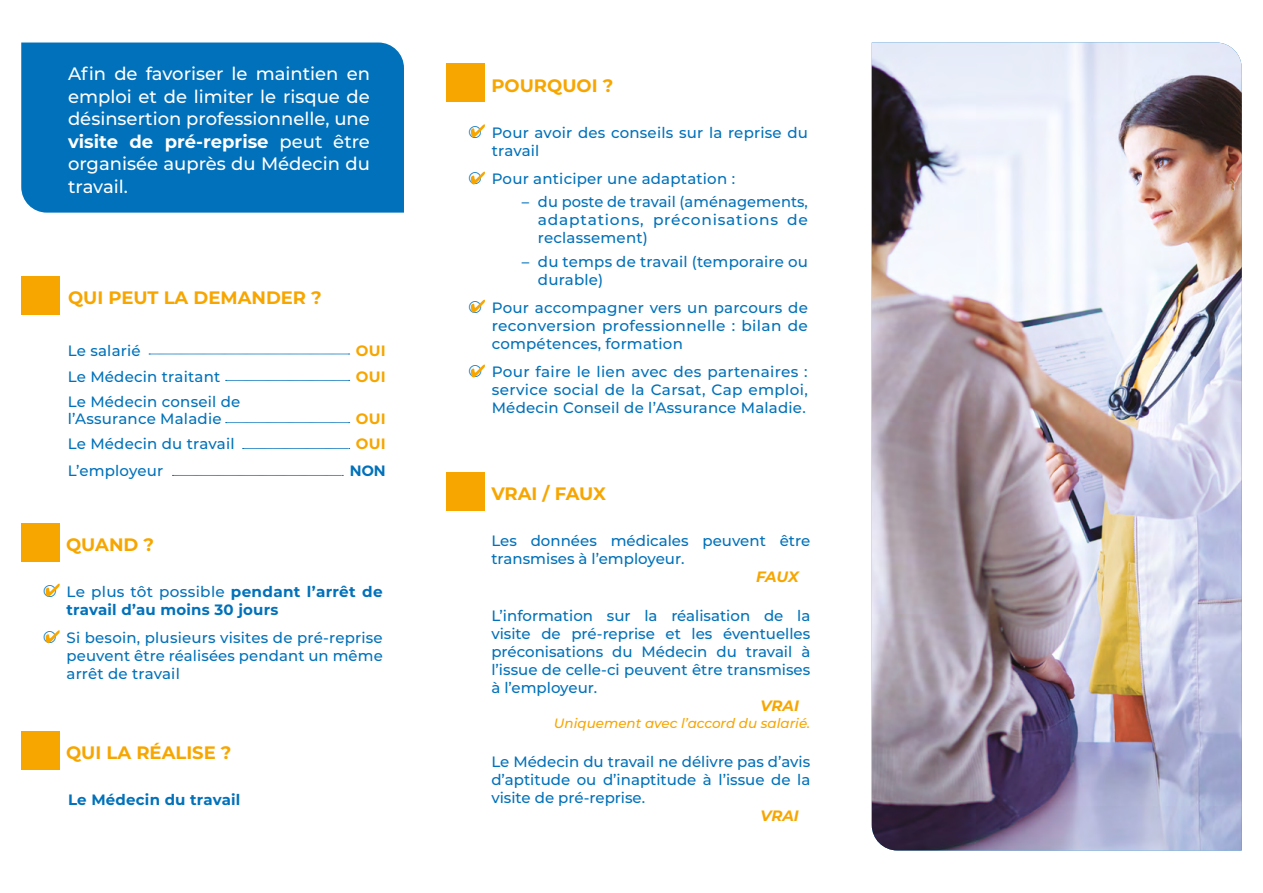
<style>
.page{position:relative;width:1263px;height:893px;background:#fff}
.page>*{position:absolute;margin:0;border:0;box-sizing:border-box;transform-origin:0 0}
.t1{font:500 18px/22.5px "Montserrat";color:#fff;text-align:justify}
.t2{font:700 18px "Montserrat";color:#f7a600}
.t3{font:500 15px/18px "Montserrat";letter-spacing:.015em;color:#0071ba;text-align:justify}
.t4{font:700 15px/18px "Montserrat";letter-spacing:.015em;color:#0071ba}
.t5{font:italic 700 15px "Montserrat";letter-spacing:-.01em;color:#f7a600}
.t6{font:700 15px "Montserrat";letter-spacing:.015em;color:#f7a600}
.t7{font:600 15px "Montserrat";color:#0071ba}
.t8{font:italic 500 13.5px "Montserrat";color:#f7a600}
.s1{font-weight:700}
.s2{font-weight:500}
</style>
<div class="page">
<div style="left:21px;top:43px;width:383px;height:170px;background:#0071ba"></div>
<img style="left:872px;top:43px;width:370px;height:807px">
<div style="left:21px;top:276px;width:39px;height:39px;background:#f7a600"></div>
<div style="left:446px;top:64px;width:39px;height:38px;background:#f7a600"></div>
<div style="left:21px;top:523px;width:39px;height:38px;background:#f7a600"></div>
<div style="left:446px;top:472px;width:39px;height:38px;background:#f7a600"></div>
<div style="left:21px;top:731px;width:39px;height:39px;background:#f7a600"></div>
<svg style="left:149px;top:354px;width:201px;height:1px"></svg>
<svg style="left:226px;top:380px;width:124px;height:1px"></svg>
<svg style="left:226px;top:422px;width:124px;height:1px"></svg>
<svg style="left:243px;top:448px;width:107px;height:1px"></svg>
<svg style="left:172px;top:475px;width:171px;height:1px"></svg>
<svg style="left:471px;top:124px;width:14px;height:14px"></svg>
<svg style="left:471px;top:172px;width:14px;height:13px"></svg>
<svg style="left:471px;top:300px;width:14px;height:13px"></svg>
<svg style="left:471px;top:365px;width:14px;height:12px"></svg>
<svg style="left:45px;top:584px;width:15px;height:13px"></svg>
<svg style="left:45px;top:630px;width:15px;height:13px"></svg>
<p class="t1" style="left:68px;top:62px;width:303px">Afin de favoriser le maintien en emploi et de limiter le risque de désinsertion professionnelle, une <span class="s1">visite de pré-reprise</span> peut être organisée auprès du Médecin du travail.</p>
<p class="t2" style="left:68px;top:285px;width:255px">QUI PEUT LA DEMANDER ?</p>
<p class="t3" style="left:68px;top:341px;width:74px">Le salarié</p>
<p class="t6" style="left:356px;top:340px;width:31px">OUI</p>
<p class="t3" style="left:68px;top:367px;width:154px">Le Médecin traitant</p>
<p class="t6" style="left:356px;top:365px;width:31px">OUI</p>
<p class="t3" style="left:68px;top:393px;width:174px;line-height:16.5px">Le Médecin conseil de l’Assurance Maladie</p>
<p class="t6" style="left:356px;top:407px;width:31px">OUI</p>
<p class="t3" style="left:68px;top:434px;width:168px">Le Médecin du travail</p>
<p class="t6" style="left:356px;top:433px;width:31px">OUI</p>
<p class="t3" style="left:68px;top:461px;width:97px">L’employeur</p>
<p class="t7" style="left:350px;top:461px;width:38px">NON</p>
<p class="t2" style="left:66px;top:531px;width:90px">QUAND ?</p>
<p class="t4" style="left:67px;top:582px;width:318px"><span class="s2">Le plus tôt possible</span> pendant l’arrêt de travail d’au moins 30 jours</p>
<p class="t3" style="left:67px;top:628px;width:318px">Si besoin, plusieurs visites de pré-reprise peuvent être réalisées pendant un même arrêt de travail</p>
<p class="t2" style="left:66px;top:740px;width:167px">QUI LA RÉALISE ?</p>
<p class="t4" style="left:68px;top:790px;width:174px">Le Médecin du travail</p>
<p class="t2" style="left:491px;top:72px;width:123px">POURQUOI ?</p>
<p class="t3" style="left:492px;top:123px;width:318px">Pour avoir des conseils sur la reprise du travail</p>
<p class="t3" style="left:492px;top:169px;width:245px">Pour anticiper une adaptation :</p>
<p class="t3" style="left:538px;top:193px;width:272px;text-indent:-16px">– du poste de travail (aménagements, adaptations, préconisations de reclassement)</p>
<p class="t3" style="left:538px;top:252px;width:271px;text-indent:-16px">– du temps de travail (temporaire ou durable)</p>
<p class="t3" style="left:492px;top:298px;width:318px">Pour accompagner vers un parcours de reconversion professionnelle : bilan de compétences, formation</p>
<p class="t3" style="left:492px;top:362px;width:318px">Pour faire le lien avec des partenaires : service social de la Carsat, Cap emploi, Médecin Conseil de l’Assurance Maladie.</p>
<p class="t2" style="left:491px;top:480px;width:116px">VRAI / FAUX</p>
<p class="t3" style="left:491px;top:531px;width:320px">Les données médicales peuvent être transmises à l’employeur.</p>
<p class="t5" style="left:756px;top:566px;width:44px">FAUX</p>
<p class="t3" style="left:491px;top:606px;width:320px">L’information sur la réalisation de la visite de pré-reprise et les éventuelles préconisations du Médecin du travail à l’issue de celle-ci peuvent être transmises à l’employeur.</p>
<p class="t5" style="left:760px;top:695px;width:40px">VRAI</p>
<p class="t8" style="left:554px;top:713px;width:258px">Uniquement avec l’accord du salarié.</p>
<p class="t3" style="left:491px;top:752px;width:320px">Le Médecin du travail ne délivre pas d’avis d’aptitude ou d’inaptitude à l’issue de la visite de pré-reprise.</p>
<p class="t5" style="left:760px;top:805px;width:40px">VRAI</p>
</div>
